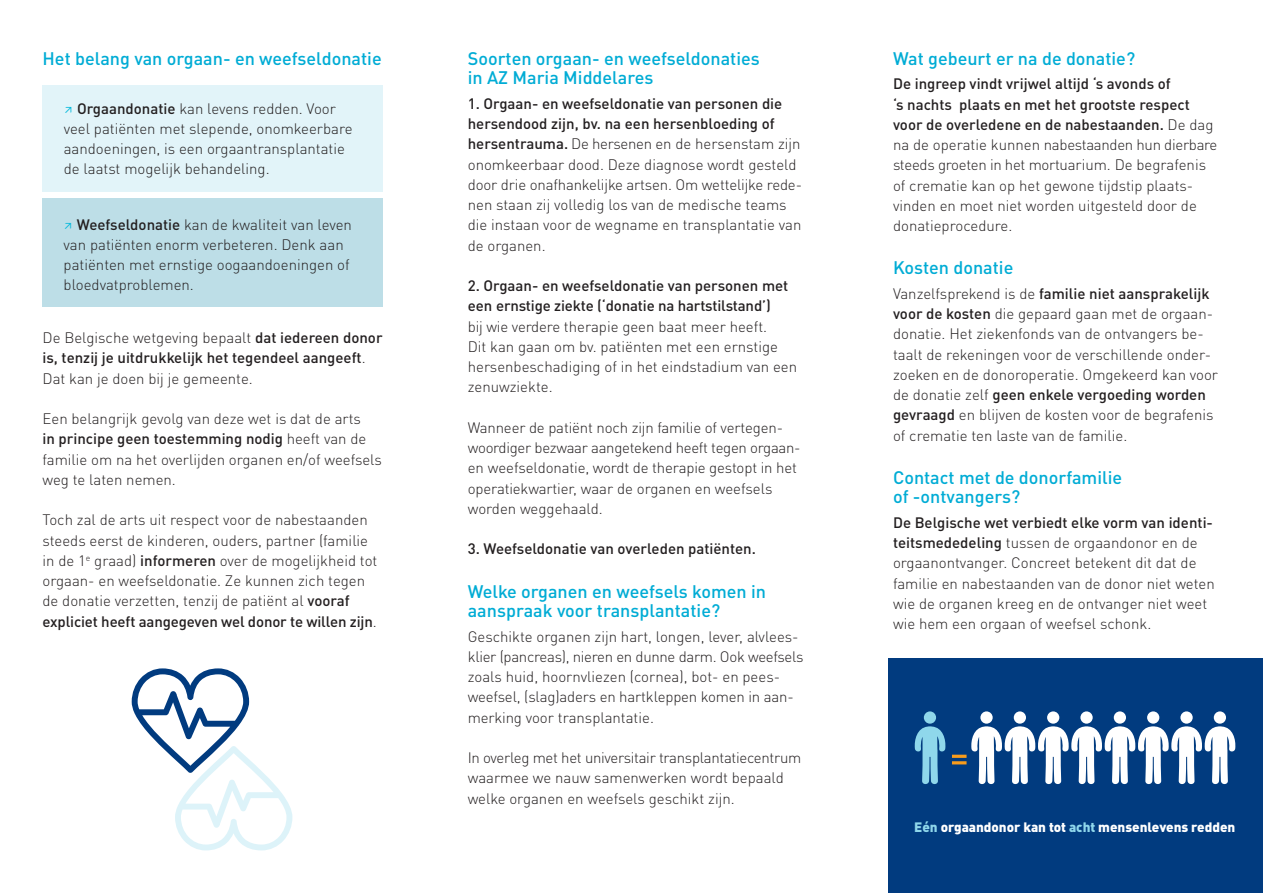
<style>
.page{position:relative;width:1263px;height:893px;background:#fff}
.page>*{position:absolute;margin:0;border:0;box-sizing:border-box;transform-origin:0 0}
.t1{font:500 18px/19.5px "DINOT";color:#00acd5}
.t2{font:300 15px/20.2px "DINOT";color:#231f20}
.t3{font:500 15px/20.2px "DINOT";color:#231f20}
.t4{font:900 13.5px "DINOT";color:#fff}
.s1{font-weight:400;font-stretch:condensed;color:#00b8db}
.s2{font-weight:500}
.s3{font-weight:300}
.s4{color:#8fd7eb}
</style>
<div class="page">
<div style="left:889px;top:659px;width:374px;height:234px;background:#013b7f"></div>
<div style="left:43px;top:85px;width:340px;height:106px;background:#e2f4f9"></div>
<div style="left:42px;top:198px;width:340px;height:108px;background:#bddee7"></div>
<svg style="left:132px;top:668px;width:160px;height:182px"></svg>
<div style="left:924px;top:711px;width:12px;height:13px;background:#8fd7eb;border-radius:50%"></div>
<svg style="left:915px;top:726px;width:31px;height:58px"></svg>
<div style="left:1214px;top:711px;width:12px;height:13px;background:#fff;border-radius:50%"></div>
<svg style="left:1180px;top:711px;width:13px;height:13px"></svg>
<div style="left:1147px;top:711px;width:12px;height:13px;background:#fff;border-radius:50%"></div>
<div style="left:1114px;top:711px;width:12px;height:13px;background:#fff;border-radius:50%"></div>
<svg style="left:1080px;top:711px;width:13px;height:13px"></svg>
<div style="left:1047px;top:711px;width:12px;height:13px;background:#fff;border-radius:50%"></div>
<div style="left:1014px;top:711px;width:12px;height:13px;background:#fff;border-radius:50%"></div>
<svg style="left:980px;top:711px;width:13px;height:13px"></svg>
<svg style="left:971px;top:726px;width:265px;height:58px"></svg>
<hr style="left:952px;top:755px;width:14px;height:3px;background:#f89c1c">
<hr style="left:952px;top:761px;width:14px;height:3px;background:#f89c1c">
<p class="t1" style="left:43px;top:48px;width:341px">Het belang van orgaan- en weefseldonatie</p>
<p class="t2" style="left:64px;top:98px;width:290px"><span class="s1">↗</span> <span class="s2">Orgaandonatie</span> kan levens redden. Voor veel patiënten met slepende, onomkeerbare aandoeningen, is een orgaantransplantatie de laatst mogelijk behandeling.</p>
<p class="t2" style="left:64px;top:214px;width:290px"><span class="s1">↗</span> <span class="s2">Weefseldonatie</span> kan de kwaliteit van leven van patiënten enorm verbeteren. Denk aan patiënten met ernstige oogaandoeningen of bloedvatproblemen.</p>
<p class="t3" style="left:43px;top:327px;width:342px"><span class="s3">De Belgische wetgeving bepaalt</span> dat iedereen donor is, tenzij je uitdrukkelijk het tegendeel aangeeft<span class="s3">.<br>Dat kan je doen bij je gemeente.</span></p>
<p class="t2" style="left:43px;top:408px;width:341px">Een belangrijk gevolg van deze wet is dat de arts<br><span class="s2">in principe geen toestemming nodig</span> heeft van de familie om na het overlijden organen en/of weefsels weg te laten nemen.</p>
<p class="t2" style="left:43px;top:510px;width:336px">Toch zal de arts uit respect voor de nabestaanden steeds eerst de kinderen, ouders, partner (familie in de 1<sup>e</sup> graad) <span class="s2">informeren</span> over de mogelijkheid tot orgaan- en weefseldonatie. Ze kunnen zich tegen de donatie verzetten, tenzij de patiënt al <span class="s2">vooraf expliciet heeft aangegeven wel donor te willen zijn</span>.</p>
<p class="t1" style="left:468px;top:48px;width:294px">Soorten orgaan- en weefseldonaties in AZ Maria Middelares</p>
<p class="t2" style="left:468px;top:93px;width:336px"><span class="s2">1. Orgaan- en weefseldonatie van personen die hersendood zijn, bv. na een hersenbloeding of hersentrauma.</span> De hersenen en de hersenstam zijn onomkeerbaar dood. Deze diagnose wordt gesteld door drie onafhankelijke artsen. Om wettelijke rede&shy;nen staan zij volledig los van de medische teams die instaan voor de wegname en transplantatie van de organen.</p>
<p class="t3" style="left:468px;top:275px;width:322px">2. Orgaan- en weefseldonatie van personen met een ernstige ziekte (‘donatie na hartstilstand’)</p>
<p class="t2" style="left:468px;top:316px;width:331px">bij wie verdere therapie geen baat meer heeft.<br>Dit kan gaan om bv. patiënten met een ernstige hersenbeschadiging of in het eindstadium van een zenuwziekte.</p>
<p class="t2" style="left:468px;top:417px;width:334px">Wanneer de patiënt noch zijn familie of vertegen&shy;woordiger bezwaar aangetekend heeft tegen orgaan&shy;en weefseldonatie, wordt de therapie gestopt in het operatiekwartier, waar de organen en weefsels worden weggehaald.</p>
<p class="t3" style="left:468px;top:538px;width:290px">3. Weefseldonatie van overleden patiënten.</p>
<p class="t1" style="left:468px;top:581px;width:300px">Welke organen en weefsels komen in aanspraak voor transplantatie?</p>
<p class="t2" style="left:468px;top:626px;width:337px">Geschikte organen zijn hart, longen, lever, alvlees&shy;klier (pancreas), nieren en dunne darm. Ook weefsels zoals huid, hoornvliezen (cornea), bot- en pees&shy;weefsel, (slag)aders en hartkleppen komen in aan&shy;merking voor transplantatie.</p>
<p class="t2" style="left:468px;top:747px;width:335px">In overleg met het universitair transplantatiecentrum waarmee we nauw samenwerken wordt bepaald welke organen en weefsels geschikt zijn.</p>
<p class="t1" style="left:893px;top:48px;width:244px">Wat gebeurt er na de donatie?</p>
<p class="t2" style="left:893px;top:74px;width:326px"><span class="s2">De ingreep vindt vrijwel altijd ‘s avonds of<br>‘s nachts plaats en met het grootste respect voor de overledene en de nabestaanden.</span> De dag na de operatie kunnen nabestaanden hun dierbare steeds groeten in het mortuarium. De begrafenis of crematie kan op het gewone tijdstip plaats&shy;vinden en moet niet worden uitgesteld door de donatieprocedure.</p>
<p class="t1" style="left:893px;top:258px;width:122px">Kosten donatie</p>
<p class="t2" style="left:893px;top:283px;width:327px">Vanzelfsprekend is de <span class="s2">familie niet aansprakelijk voor de kosten</span> die gepaard gaan met de orgaan&shy;donatie. Het ziekenfonds van de ontvangers be&shy;taalt de rekeningen voor de verschillende onder&shy;zoeken en de donoroperatie. Omgekeerd kan voor de donatie zelf <span class="s2">geen enkele vergoeding worden gevraagd</span> en blijven de kosten voor de begrafenis of crematie ten laste van de familie.</p>
<p class="t1" style="left:893px;top:467px;width:231px">Contact met de donorfamilie of -ontvangers?</p>
<p class="t2" style="left:893px;top:512px;width:323px"><span class="s2">De Belgische wet verbiedt elke vorm van identi&shy;teitsmededeling</span> tussen de orgaandonor en de orgaanontvanger. Concreet betekent dit dat de familie en nabestaanden van de donor niet weten wie de organen kreeg en de ontvanger niet weet wie hem een orgaan of weefsel schonk.</p>
<p class="t4" style="left:914px;top:818px;width:323px"><span class="s4">Eén</span> orgaandonor kan tot <span class="s4">acht</span> mensenlevens redden</p>
</div>
